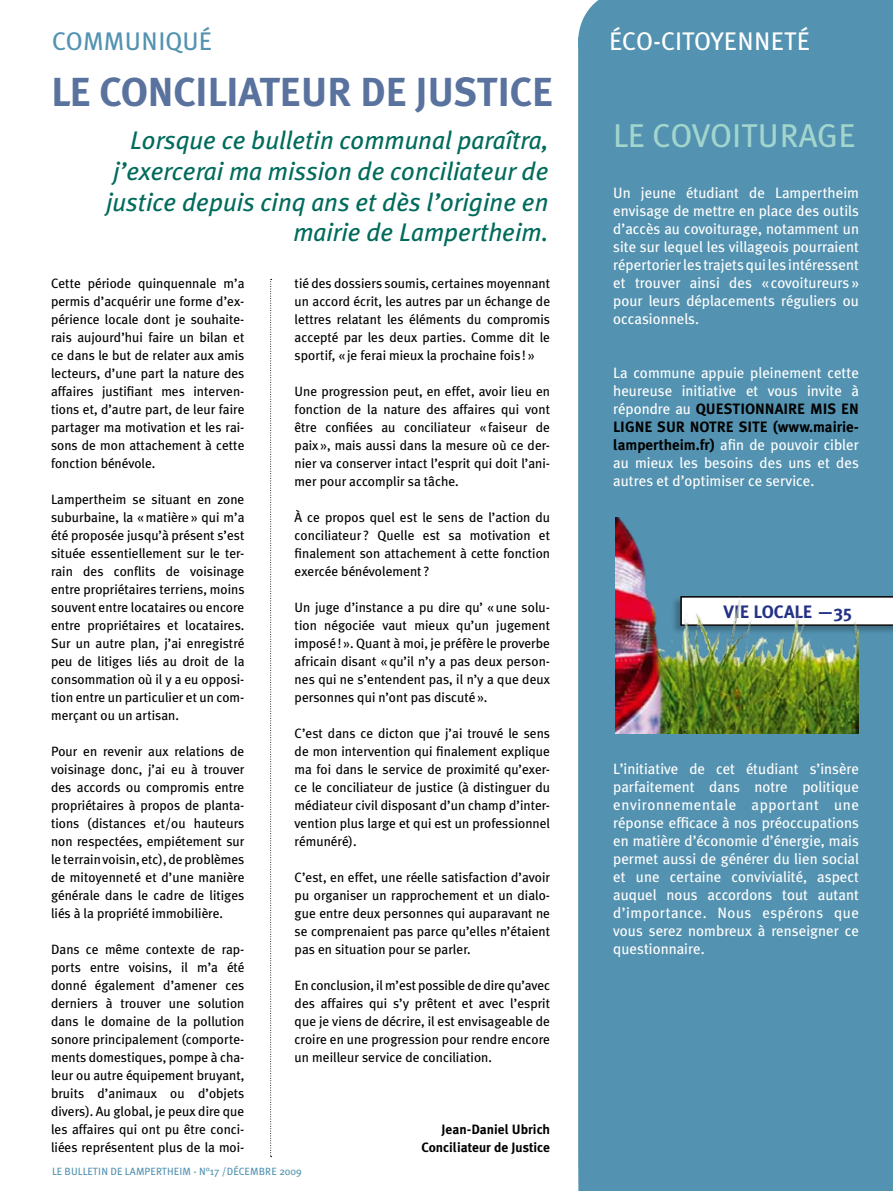
<style>
.page{position:relative;width:893px;height:1191px;background:#fff}
.page>*{position:absolute;margin:0;border:0;box-sizing:border-box;transform-origin:0 0}
.t1{font:700 40.5px "Meta Plus";letter-spacing:-.01em;color:#59729e}
.t2{font:33px "Meta Plus";color:#a2d5ce}
.t3{font:italic 25.5px/30.6px "Meta Plus";color:#006b5c;text-align:right}
.t4{font:25.5px "Meta Plus";color:#fff}
.t5{font:25.5px "Meta Plus";color:#5392b0}
.t6{font:700 18px "Meta Plus";color:#243285}
.t7{font:15px/18px "Meta Plus";color:#fff;text-align:justify}
.t8{font:13.5px/18px "Meta Plus";color:#000;text-align:justify}
.t9{font:700 13.5px/18px "Meta Plus";color:#000;text-align:right}
.t10{font:10.5px "Meta Plus";letter-spacing:.005em;color:#5392b0}
.s1{font-weight:700;color:#000}
</style>
<div class="page">
<div style="left:578px;top:0;width:315px;height:1191px;background:#5392b0"></div>
<div style="left:578px;top:0;width:92px;height:92px;background:#5392b0"></div>
<div style="left:671px;top:595px;width:222px;height:40px;background:#000;opacity:.25"></div>
<svg style="left:859px;top:596px;width:34px;height:30px"></svg>
<svg style="left:270px;top:279px;width:2px;height:878px"></svg>
<img style="left:615px;top:517px;width:244px;height:217px">
<h3 class="t5" style="left:52px;top:26px;width:161px">COMMUNIQUÉ</h3>
<h1 class="t1" style="left:51px;top:68px;width:504px">LE CONCILIATEUR DE JUSTICE</h1>
<h3 class="t3" style="left:106px;top:125px;width:444px">Lorsque ce bulletin communal paraîtra, j’exercerai ma mission de conciliateur de justice depuis cinq ans et dès l’origine en mairie de Lampertheim.</h3>
<p class="t8" style="left:51px;top:274px;width:195px">Cette période quinquennale m’a permis d’acquérir une forme d’ex&shy;périence locale dont je souhaite&shy;rais aujourd’hui faire un bilan et ce dans le but de relater aux amis lecteurs, d’une part la nature des affaires justifiant mes interven&shy;tions et, d’autre part, de leur faire partager ma motivation et les rai&shy;sons de mon attachement à cette fonction bénévole.</p>
<p class="t8" style="left:51px;top:490px;width:195px">Lampertheim se situant en zone suburbaine, la «matière» qui m’a été proposée jusqu’à présent s’est située essentiellement sur le ter&shy;rain des conflits de voisinage entre propriétaires terriens, moins souvent entre locataires ou encore entre propriétaires et locataires.<br>Sur un autre plan, j’ai enregistré peu de litiges liés au droit de la consommation où il y a eu opposi&shy;tion entre un particulier et un com&shy;merçant ou un artisan.</p>
<p class="t8" style="left:51px;top:742px;width:195px">Pour en revenir aux relations de voisinage donc, j’ai eu à trouver des accords ou compromis entre propriétaires à propos de planta&shy;tions (distances et/ou hauteurs non respectées, empiétement sur le terrain voisin, etc), de problèmes de mitoyenneté et d’une manière générale dans le cadre de litiges liés à la propriété immobilière.</p>
<p class="t8" style="left:51px;top:940px;width:195px">Dans ce même contexte de rap&shy;ports entre voisins, il m’a été donné également d’amener ces derniers à trouver une solution dans le domaine de la pollution sonore principalement (comporte&shy;ments domestiques, pompe à cha&shy;leur ou autre équipement bruyant, bruits d’animaux ou d’objets divers). Au global, je peux dire que les affaires qui ont pu être conci&shy;liées représentent plus de la moi-</p>
<p class="t8" style="left:295px;top:274px;width:257px">tié des dossiers soumis, certaines moyennant un accord écrit, les autres par un échange de lettres relatant les éléments du compromis accepté par les deux parties. Comme dit le sportif, «je ferai mieux la prochaine fois !»</p>
<p class="t8" style="left:295px;top:382px;width:257px">Une progression peut, en effet, avoir lieu en fonction de la nature des affaires qui vont être confiées au conciliateur «faiseur de paix», mais aussi dans la mesure où ce der&shy;nier va conserver intact l’esprit qui doit l’ani&shy;mer pour accomplir sa tâche.</p>
<p class="t8" style="left:295px;top:508px;width:257px">À ce propos quel est le sens de l’action du conciliateur ? Quelle est sa motivation et finalement son attachement à cette fonction exercée bénévolement ?</p>
<p class="t8" style="left:295px;top:598px;width:257px">Un juge d’instance a pu dire qu’ «une solu&shy;tion négociée vaut mieux qu’un jugement imposé !». Quant à moi, je préfère le proverbe africain disant «qu’il n’y a pas deux person&shy;nes qui ne s’entendent pas, il n’y a que deux personnes qui n’ont pas discuté».</p>
<p class="t8" style="left:295px;top:724px;width:257px">C’est dans ce dicton que j’ai trouvé le sens de mon intervention qui finalement explique ma foi dans le service de proximité qu’exer&shy;ce le conciliateur de justice (à distinguer du médiateur civil disposant d’un champ d’inter&shy;vention plus large et qui est un professionnel rémunéré).</p>
<p class="t8" style="left:295px;top:868px;width:257px">C’est, en effet, une réelle satisfaction d’avoir pu organiser un rapprochement et un dialo&shy;gue entre deux personnes qui auparavant ne se comprenaient pas parce qu’elles n’étaient pas en situation pour se parler.</p>
<p class="t8" style="left:295px;top:976px;width:257px">En conclusion, il m’est possible de dire qu’avec des affaires qui s’y prêtent et avec l’esprit que je viens de décrire, il est envisageable de croire en une progression pour rendre encore un meilleur service de conciliation.</p>
<p class="t9" style="left:421px;top:1120px;width:130px">Jean-Daniel Ubrich<br>Conciliateur de Justice</p>
<p class="t10" style="left:52px;top:1165px;width:251px">LE BULLETIN DE LAMPERTHEIM - N°17 /DÉCEMBRE 2009</p>
<h3 class="t4" style="left:609px;top:26px;width:202px">ÉCO-CITOYENNETÉ</h3>
<h2 class="t2" style="left:613px;top:117px;width:244px">LE COVOITURAGE</h2>
<p class="t7" style="left:613px;top:183px;width:247px">Un jeune étudiant de Lampertheim envisage de mettre en place des outils d’accès au covoiturage, notamment un site sur lequel les villageois pourraient répertorier les trajets qui les intéressent et trouver ainsi des «covoitureurs» pour leurs déplacements réguliers ou occasionnels.</p>
<p class="t7" style="left:613px;top:363px;width:247px">La commune appuie pleinement cette heureuse initiative et vous invite à répondre au <span class="s1">QUESTIONNAIRE MIS EN LIGNE SUR NOTRE SITE (www.mairie&shy;lampertheim.fr)</span> afin de pouvoir cibler au mieux les besoins des uns et des autres et d’optimiser ce service.</p>
<h3 class="t6" style="left:724px;top:601px;width:130px">VIE LOCALE —35</h3>
<p class="t7" style="left:613px;top:759px;width:247px">L’initiative de cet étudiant s’insère parfaitement dans notre politique environnementale apportant une réponse efficace à nos préoccupations en matière d’économie d’énergie, mais permet aussi de générer du lien social et une certaine convivialité, aspect auquel nous accordons tout autant d’importance. Nous espérons que vous serez nombreux à renseigner ce questionnaire.</p>
</div>
